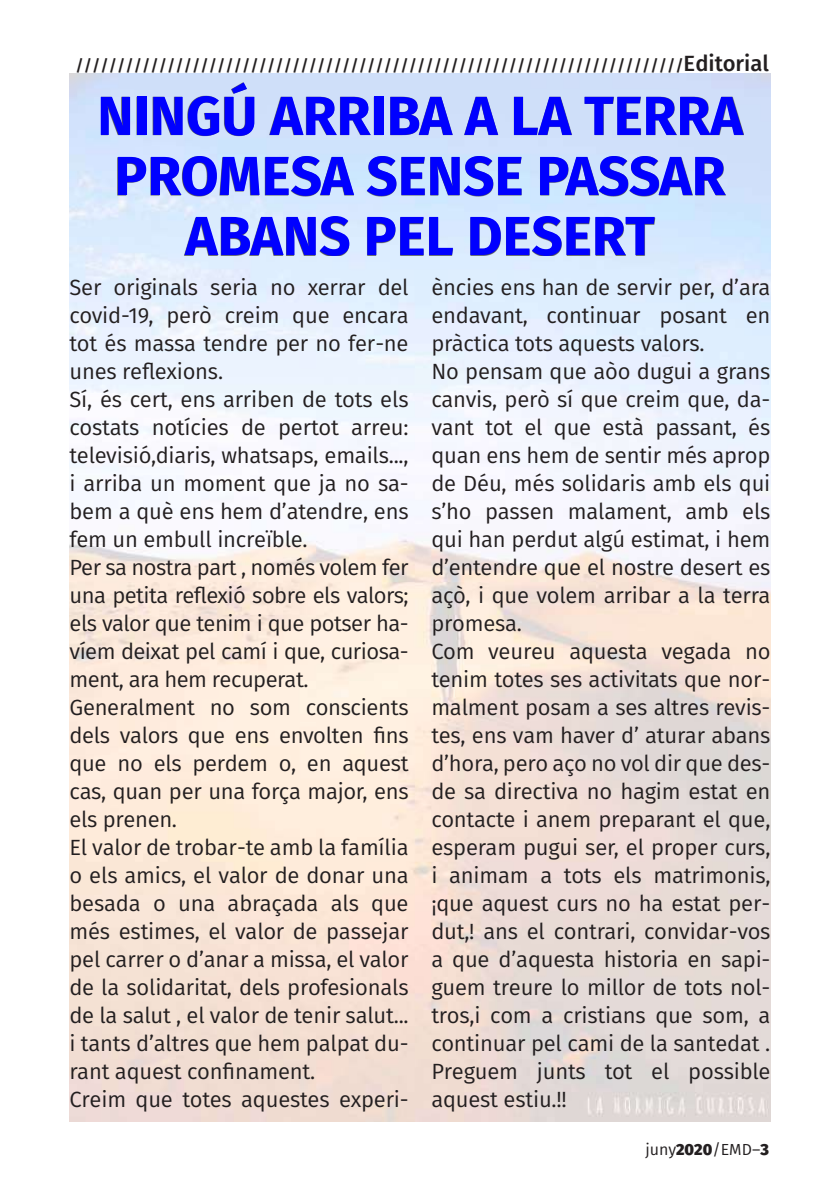
<style>
.page{position:relative;width:840px;height:1191px;background:#fff}
.page>*{position:absolute;margin:0;border:0;box-sizing:border-box;transform-origin:0 0}
.t1{font:700 54.8px/60px "Fira Sans";color:#00f;text-align:center}
.t2{font:22px/28px "Fira Sans";letter-spacing:-.01em;color:#231f20}
.t3{font:500 16px "Fira Sans";color:#231f20}
.t4{font:16px "Fira Sans";color:#231f20}
.s1{font-size:22px}
.s2{font-weight:800}
</style>
<div class="page">
<img style="left:69px;top:73px;width:701px;height:1048px">
<div style="left:101px;top:82px;width:642px;height:174px;background:#231f20;opacity:.75"></div>
<p class="t3" style="left:76px;top:54px;width:694px">/////////////////////////////////////////////////////////////////////////<span class="s1">Editorial</span></p>
<h1 class="t1" style="left:97px;top:86px;width:646px">NINGÚ ARRIBA A LA TERRA<br>PROMESA SENSE PASSAR<br>ABANS PEL DESERT</h1>
<p class="t2" style="left:69px;top:273px;width:340px">Ser originals seria no xerrar del covid-19, però creim que encara tot és massa tendre per no fer-ne unes reflexions.<br>Sí, és cert, ens arriben de tots els costats notícies de pertot arreu: televisió,diaris, whatsaps, emails..., i arriba un moment que ja no sa&shy;bem a què ens hem d’atendre, ens fem un embull increïble.<br>Per sa nostra part , només volem fer una petita reflexió sobre els valors; els valor que tenim i que potser ha&shy;víem deixat pel camí i que, curiosa&shy;ment, ara hem recuperat.<br>Generalment no som conscients dels valors que ens envolten fins que no els perdem o, en aquest cas, quan per una força major, ens els prenen.<br>El valor de trobar-te amb la família o els amics, el valor de donar una besada o una abraçada als que més estimes, el valor de passejar pel carrer o d’anar a missa, el valor de la solidaritat, dels profesionals de la salut , el valor de tenir salut... i tants d’altres que hem palpat du&shy;rant aquest confinament.<br>Creim que totes aquestes experi-</p>
<p class="t2" style="left:431px;top:273px;width:340px">ències ens han de servir per, d’ara endavant, continuar posant en pràctica tots aquests valors.<br>No pensam que aòo dugui a grans canvis, però sí que creim que, da&shy;vant tot el que està passant, és quan ens hem de sentir més aprop de Déu, més solidaris amb els qui s’ho passen malament, amb els qui han perdut algú estimat, i hem d’entendre que el nostre desert es açò, i que volem arribar a la terra promesa.<br>Com veureu aquesta vegada no tenim totes ses activitats que nor&shy;malment posam a ses altres revis&shy;tes, ens vam haver d’ aturar abans d’hora, pero aço no vol dir que des&shy;de sa directiva no hagim estat en contacte i anem preparant el que, esperam pugui ser, el proper curs, i animam a tots els matrimonis, ¡que aquest curs no ha estat per&shy;dut,! ans el contrari, convidar-vos a que d’aquesta historia en sapi&shy;guem treure lo millor de tots nol&shy;tros,i com a cristians que som, a continuar pel cami de la santedat .<br>Preguem junts tot el possible aquest estiu.!!</p>
<p class="t4" style="left:645px;top:1138px;width:125px">juny<span class="s2">2020</span>/EMD–<span class="s2">3</span></p>
</div>
